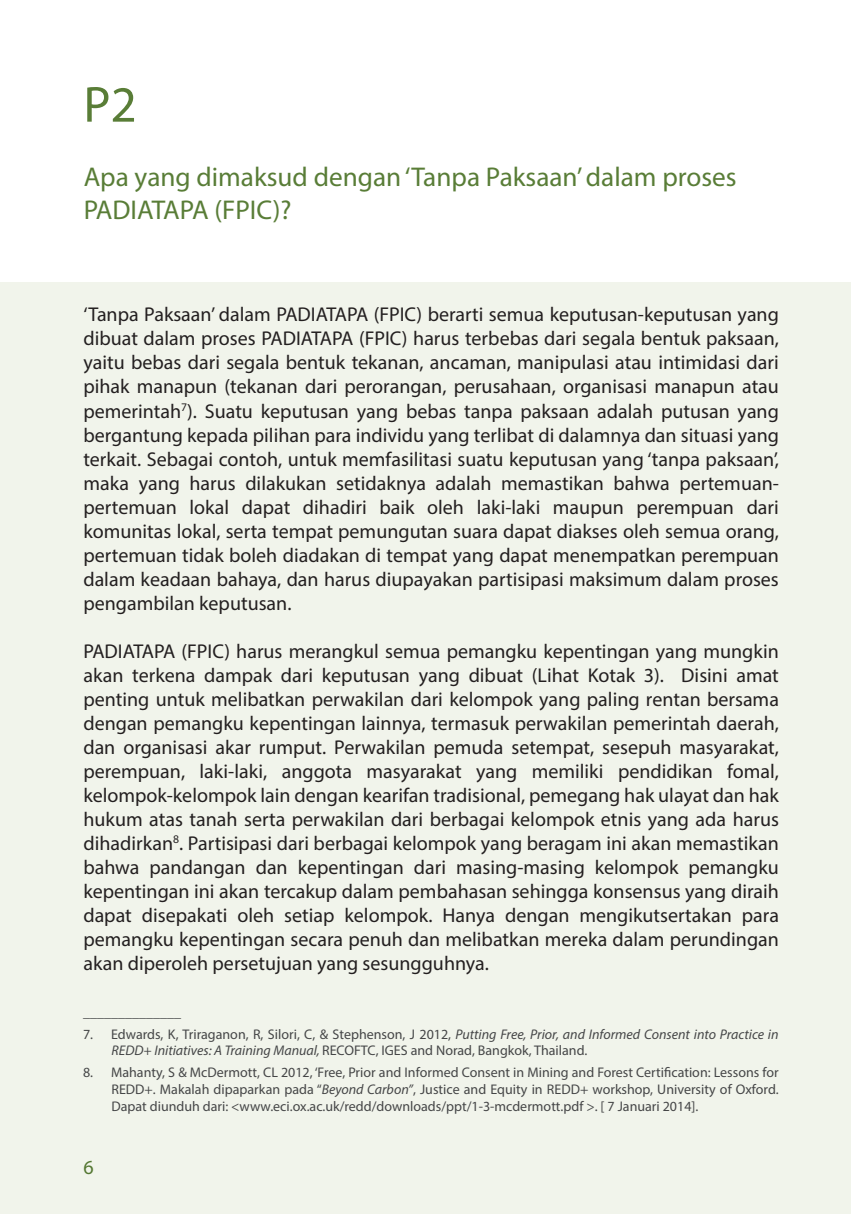
<style>
.page{position:relative;width:851px;height:1214px;background:#fff}
.page>*{position:absolute;margin:0;border:0;box-sizing:border-box;transform-origin:0 0}
.t1{font:51px "Myriad Pro";color:#597d37}
.t2{font:27.2px/32.6px "Myriad Pro";color:#597d37}
.t3{font:20px/24px "Myriad Pro";color:#231f20;text-align:justify}
.t4{font:20px "Myriad Pro";color:#597d37}
.t5{font:14px/16.8px "Myriad Pro";color:#454647}
.s1{font-style:italic}
</style>
<div class="page">
<div style="left:0;top:282px;width:850px;height:931px;background:#f1f4eb"></div>
<h1 class="t1" style="left:83px;top:73px;width:55px">P2</h1>
<h2 class="t2" style="left:84px;top:160px;width:654px">Apa yang dimaksud dengan ‘Tanpa Paksaan’ dalam proses<br>PADIATAPA (FPIC)?</h2>
<p class="t3" style="left:83px;top:302px;width:697px">‘Tanpa Paksaan’ dalam PADIATAPA (FPIC) berarti semua keputusan-keputusan yang dibuat dalam proses PADIATAPA (FPIC) harus terbebas dari segala bentuk paksaan, yaitu bebas dari segala bentuk tekanan, ancaman, manipulasi atau intimidasi dari pihak manapun (tekanan dari perorangan, perusahaan, organisasi manapun atau pemerintah<sup>7</sup>). Suatu keputusan yang bebas tanpa paksaan adalah putusan yang bergantung kepada pilihan para individu yang terlibat di dalamnya dan situasi yang terkait. Sebagai contoh, untuk memfasilitasi suatu keputusan yang ‘tanpa paksaan’, maka yang harus dilakukan setidaknya adalah memastikan bahwa pertemuan&shy;pertemuan lokal dapat dihadiri baik oleh laki-laki maupun perempuan dari komunitas lokal, serta tempat pemungutan suara dapat diakses oleh semua orang, pertemuan tidak boleh diadakan di tempat yang dapat menempatkan perempuan dalam keadaan bahaya, dan harus diupayakan partisipasi maksimum dalam proses pengambilan keputusan.</p>
<p class="t3" style="left:83px;top:638px;width:697px">PADIATAPA (FPIC) harus merangkul semua pemangku kepentingan yang mungkin akan terkena dampak dari keputusan yang dibuat (Lihat Kotak 3). Disini amat penting untuk melibatkan perwakilan dari kelompok yang paling rentan bersama dengan pemangku kepentingan lainnya, termasuk perwakilan pemerintah daerah, dan organisasi akar rumput. Perwakilan pemuda setempat, sesepuh masyarakat, perempuan, laki-laki, anggota masyarakat yang memiliki pendidikan fomal, kelompok-kelompok lain dengan kearifan tradisional, pemegang hak ulayat dan hak hukum atas tanah serta perwakilan dari berbagai kelompok etnis yang ada harus dihadirkan<sup>8</sup>. Partisipasi dari berbagai kelompok yang beragam ini akan memastikan bahwa pandangan dan kepentingan dari masing-masing kelompok pemangku kepentingan ini akan tercakup dalam pembahasan sehingga konsensus yang diraih dapat disepakati oleh setiap kelompok. Hanya dengan mengikutsertakan para pemangku kepentingan secara penuh dan melibatkan mereka dalam perundingan akan diperoleh persetujuan yang sesungguhnya.</p>
<p class="t5" style="left:111px;top:1025px;width:668px;text-indent:-28px">7. Edwards, K, Triraganon, R, Silori, C, &amp; Stephenson, J 2012, <span class="s1">Putting Free, Prior, and Informed Consent into Practice in<br>REDD+ Initiatives: A Training Manual,</span> RECOFTC, IGES and Norad, Bangkok, Thailand.</p>
<p class="t5" style="left:111px;top:1063px;width:668px;text-align:justify;text-indent:-28px">8. Mahanty, S &amp; McDermott, CL 2012, ‘Free, Prior and Informed Consent in Mining and Forest Certification: Lessons for REDD+. Makalah dipaparkan pada “<span class="s1">Beyond Carbon”</span>, Justice and Equity in REDD+ workshop, University of Oxford.<br>Dapat diunduh dari: &lt;www.eci.ox.ac.uk/redd/downloads/ppt/1-3-mcdermott.pdf &gt;. [ 7 Januari 2014].</p>
<p class="t4" style="left:83px;top:1154px;width:12px">6</p>
</div>
